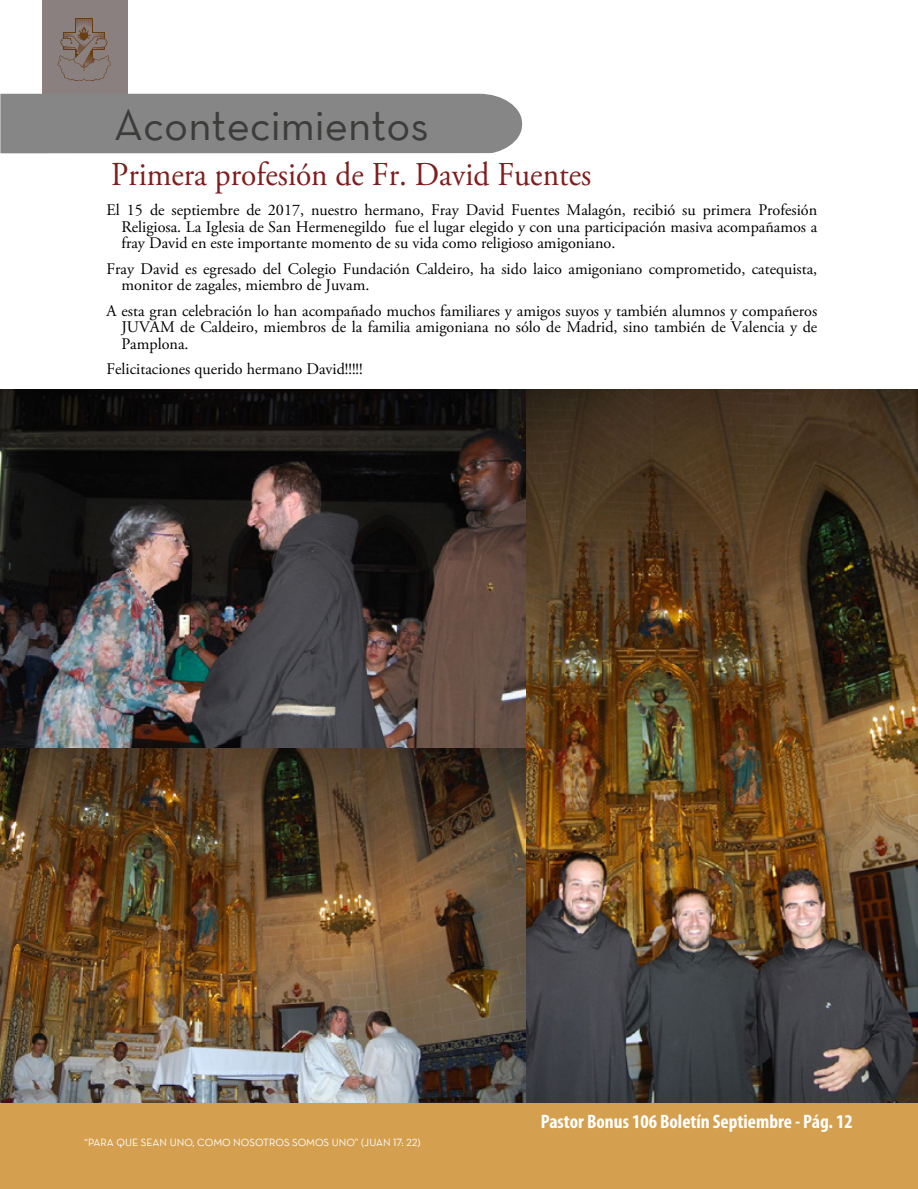
<style>
.page{position:relative;width:918px;height:1189px;background:#fff}
.page>*{position:absolute;margin:0;border:0;box-sizing:border-box;transform-origin:0 0}
.t1{font:45px "Neutra Text Book Alt";color:#3c3c3b}
.t2{font:33.3px "Adobe Garamond Pro";color:#801d1e;scale:.94 1}
.t3{font:700 condensed 19.5px "Myriad Pro";color:#fff}
.t4{font:16.2px/16.5px "Adobe Garamond Pro";color:#000;text-align:justify}
.t5{font:10.65px "Neutra Text Book Alt";color:#fff}
</style>
<div class="page">
<div style="left:0;top:94px;width:522px;height:59px;background:#868686"></div>
<img style="left:0;top:389px;width:526px;height:359px">
<img style="left:0;top:748px;width:526px;height:355px">
<img style="left:526px;top:389px;width:392px;height:714px">
<div style="left:0;top:1103px;width:918px;height:85px;background:#d4a04f"></div>
<div style="left:42px;top:0;width:85px;height:94px;background:#8b8080"></div>
<svg style="left:57px;top:18px;width:54px;height:63px"></svg>
<h1 class="t1" style="left:114px;top:97px;width:317px">Acontecimientos</h1>
<h2 class="t2" style="left:111px;top:154px;width:512px">Primera profesión de Fr. David Fuentes</h2>
<p class="t4" style="left:121px;top:202px;width:697px;text-indent:-15px">El 15 de septiembre de 2017, nuestro hermano, Fray David Fuentes Malagón, recibió su primera Profesión Religiosa. La Iglesia de San Hermenegildo fue el lugar elegido y con una participación masiva acompañamos a fray David en este importante momento de su vida como religioso amigoniano.</p>
<p class="t4" style="left:121px;top:261px;width:697px;text-indent:-15px">Fray David es egresado del Colegio Fundación Caldeiro, ha sido laico amigoniano comprometido, catequista, monitor de zagales, miembro de Juvam.</p>
<p class="t4" style="left:121px;top:303px;width:697px;text-indent:-15px">A esta gran celebración lo han acompañado muchos familiares y amigos suyos y también alumnos y compañeros JUVAM de Caldeiro, miembros de la familia amigoniana no sólo de Madrid, sino también de Valencia y de Pamplona.</p>
<p class="t4" style="left:107px;top:361px;width:258px">Felicitaciones querido hermano David!!!!!</p>
<p class="t5" style="left:84px;top:1135px;width:338px">“PARA QUE SEAN UNO, COMO NOSOTROS SOMOS UNO” (JUAN 17: 22)</p>
<p class="t3" style="left:541px;top:1110px;width:314px">Pastor Bonus 106 Boletín Septiembre - Pág. 12</p>
</div>
